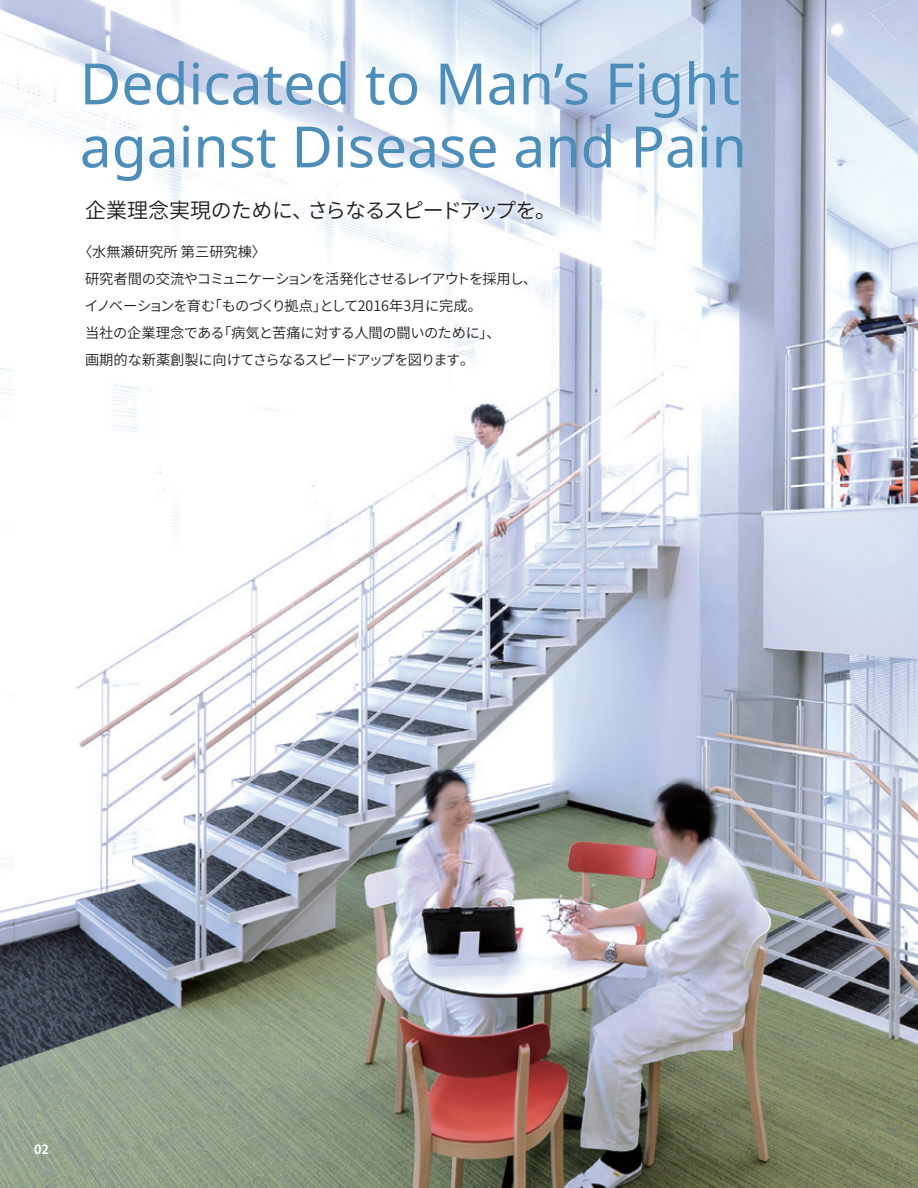
<style>
.page{position:relative;width:918px;height:1188px;background:#fff}
.page>*{position:absolute;margin:0;border:0;box-sizing:border-box;transform-origin:0 0}
.t1{font:57px/63px "Noto Sans";color:#4d8db9}
.t2{font:600 21px "Noto Sans CJ Kjp";letter-spacing:-.05em;color:#231f20}
.t3{font:600 14.25px/27px "Noto Sans CJ Kjp";letter-spacing:-.03em;color:#231f20}
.t4{font:700 12.75px "Noto Sans CJ Kjp";color:#fff}
</style>
<div class="page">
<img style="left:0;top:0;width:918px;height:1188px">
<div style="left:81px;top:241px;width:451px;height:129px;background:#fff"></div>
<svg style="left:82px;top:196px;width:465px;height:28px"></svg>
<h1 class="t1" style="left:80px;top:51px;width:669px">Dedicated to Man’s Fight against Disease and Pain</h1>
<h2 class="t2" style="left:85px;top:199px;width:473px">企業理念実現のために、さらなるスピードアップを。</h2>
<p class="t3" style="left:85px;top:239px;width:454px;text-indent:-6px">〈水無瀬研究所 第三研究棟〉<br>研究者間の交流やコミュニケーションを活発化させるレイアウトを採用し、イノベーションを育む「ものづくり拠点」として2016年3月に完成。<br>当社の企業理念である「病気と苦痛に対する人間の闘いのために」、<br>画期的な新薬創製に向けてさらなるスピードアップを図ります。</p>
<p class="t4" style="left:34px;top:1143px;width:17px">02</p>
</div>
